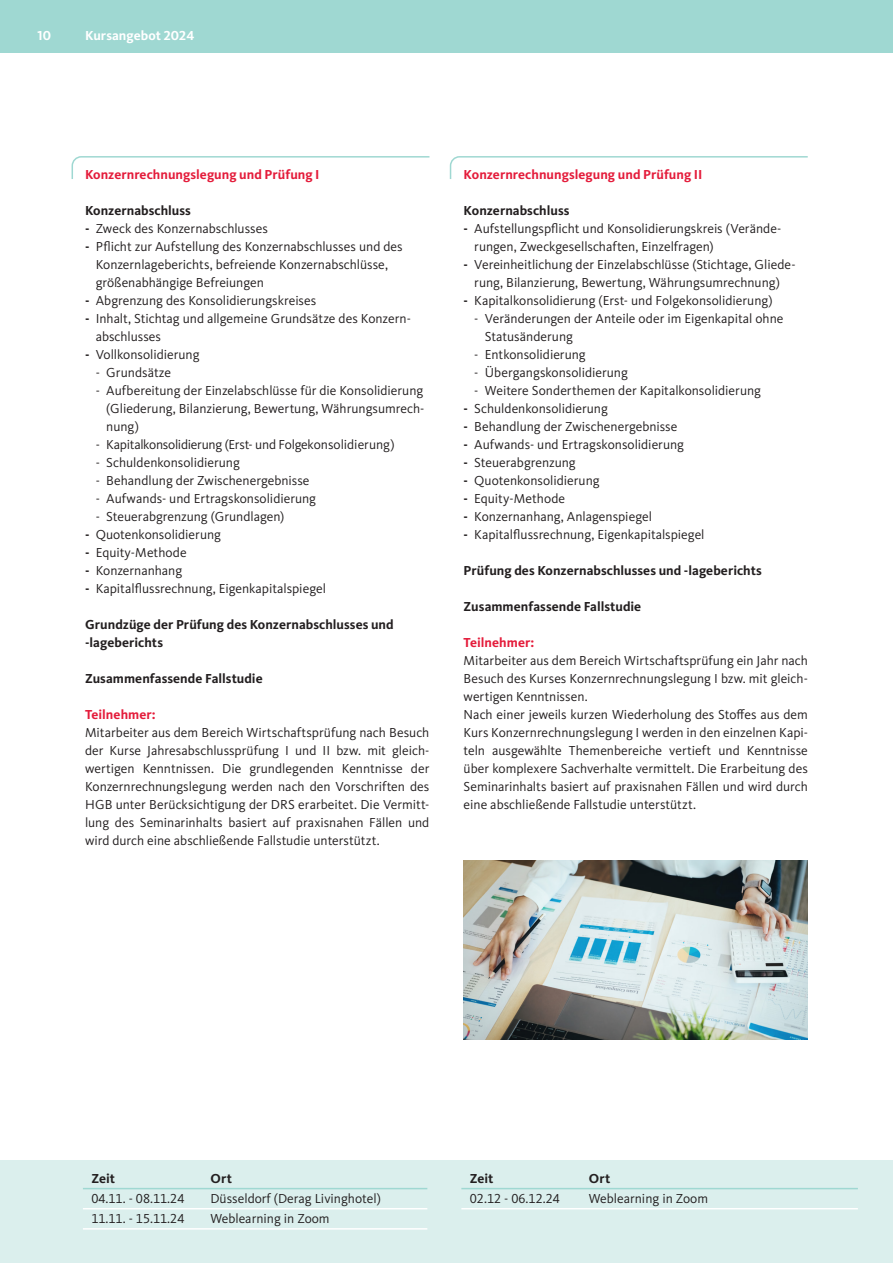
<style>
.page{position:relative;width:893px;height:1263px;background:#fff}
.page>*{position:absolute;margin:0;border:0;box-sizing:border-box;transform-origin:0 0}
.Copy_Kieviet_9_12_pt{font:13.5px/18px "Kievit IDW";color:#231f20}
.Copy_Kieviet_9_12_pt_Blocksatz{font:13.5px/18px "Kievit IDW";color:#231f20;text-align:justify}
.Subhead_Kieviet_9_12_bold{font:700 13.5px/18px "Kievit IDW";letter-spacing:.005em;color:#231f20}
.Copy_Kieviet_9_12_pt_Tabelle{font:13.5px "Kievit IDW Tab";color:#231f20}
.Subhead_Kieviet_9_12_bold-2{font:700 13.5px "Kievit IDW";color:#e41c3b}
.t1{font:700 13.5px "Kievit IDW";color:#fff}
.Copy_Kieviet_9_12_pt_Tabelle-2{font:700 13.5px "Kievit IDW Tab";letter-spacing:.005em;color:#231f20}
.s1{font-weight:700}
</style>
<div class="page">
<div style="left:0;top:0;width:893px;height:53px;background:#9fd8d2"></div>
<svg style="left:71px;top:156px;width:359px;height:23px"></svg>
<svg style="left:449px;top:156px;width:359px;height:23px"></svg>
<div style="left:0;top:1160px;width:893px;height:103px;background:#dbefed"></div>
<hr style="left:461px;top:1188px;width:397px;height:1px;background:#9fd8d2">
<hr style="left:461px;top:1208px;width:397px;height:1px;background:#fff">
<hr style="left:83px;top:1188px;width:344px;height:1px;background:#9fd8d2">
<hr style="left:83px;top:1208px;width:344px;height:1px;background:#fff">
<hr style="left:83px;top:1228px;width:344px;height:1px;background:#fff">
<img style="left:463px;top:860px;width:345px;height:179px">
<p class="t1" style="left:38px;top:27px;width:15px">10</p>
<p class="t1" style="left:85px;top:27px;width:111px">Kursangebot 2024</p>
<p class="Subhead_Kieviet_9_12_bold-2" style="left:85px;top:167px;width:236px">Konzernrechnungslegung und Prüfung I</p>
<p class="Subhead_Kieviet_9_12_bold" style="left:85px;top:202px;width:107px">Konzernabschluss</p>
<p class="Copy_Kieviet_9_12_pt" style="left:85px;top:220px;width:184px"><span class="s1">-</span> Zweck des Konzernabschlusses</p>
<p class="Copy_Kieviet_9_12_pt" style="left:96px;top:238px;width:309px;text-indent:-11px"><span class="s1">-</span> Pflicht zur Aufstellung des Konzernabschlusses und des<br>Konzernlageberichts, befreiende Konzernabschlüsse, größenabhängige Befreiungen</p>
<p class="Copy_Kieviet_9_12_pt" style="left:85px;top:292px;width:233px"><span class="s1">-</span> Abgrenzung des Konsolidierungskreises</p>
<p class="Copy_Kieviet_9_12_pt" style="left:96px;top:310px;width:315px;text-indent:-11px"><span class="s1">-</span> Inhalt, Stichtag und allgemeine Grundsätze des Konzern&shy;abschlusses</p>
<p class="Copy_Kieviet_9_12_pt" style="left:85px;top:346px;width:116px"><span class="s1">-</span> Vollkonsolidierung</p>
<p class="Copy_Kieviet_9_12_pt" style="left:96px;top:364px;width:77px">- Grundsätze</p>
<p class="Copy_Kieviet_9_12_pt" style="left:106px;top:382px;width:320px;text-align:justify;text-indent:-11px">- Aufbereitung der Einzelabschlüsse für die Konsolidierung (Gliederung, Bilanzierung, Bewertung, Währungsumrech&shy;nung)</p>
<p class="Copy_Kieviet_9_12_pt" style="left:96px;top:436px;width:300px">- Kapitalkonsolidierung (Erst- und Folgekonsolidierung)</p>
<p class="Copy_Kieviet_9_12_pt" style="left:96px;top:454px;width:146px">- Schuldenkonsolidierung</p>
<p class="Copy_Kieviet_9_12_pt" style="left:96px;top:472px;width:215px">- Behandlung der Zwischenergebnisse</p>
<p class="Copy_Kieviet_9_12_pt" style="left:96px;top:490px;width:222px">- Aufwands- und Ertragskonsolidierung</p>
<p class="Copy_Kieviet_9_12_pt" style="left:96px;top:508px;width:190px">- Steuerabgrenzung (Grundlagen)</p>
<p class="Copy_Kieviet_9_12_pt" style="left:85px;top:526px;width:137px"><span class="s1">-</span> Quotenkonsolidierung</p>
<p class="Copy_Kieviet_9_12_pt" style="left:85px;top:544px;width:103px"><span class="s1">-</span> Equity-Methode</p>
<p class="Copy_Kieviet_9_12_pt" style="left:85px;top:562px;width:99px"><span class="s1">-</span> Konzernanhang</p>
<p class="Copy_Kieviet_9_12_pt" style="left:85px;top:580px;width:242px"><span class="s1">-</span> Kapitalflussrechnung, Eigenkapitalspiegel</p>
<p class="Subhead_Kieviet_9_12_bold" style="left:85px;top:616px;width:310px">Grundzüge der Prüfung des Konzernabschlusses und -lageberichts</p>
<p class="Subhead_Kieviet_9_12_bold" style="left:85px;top:670px;width:179px">Zusammenfassende Fallstudie</p>
<p class="Subhead_Kieviet_9_12_bold-2" style="left:85px;top:707px;width:72px">Teilnehmer:</p>
<p class="Copy_Kieviet_9_12_pt_Blocksatz" style="left:85px;top:724px;width:346px">Mitarbeiter aus dem Bereich Wirtschaftsprüfung nach Besuch der Kurse Jahresabschlussprüfung I und II bzw. mit gleich&shy;wertigen Kenntnissen. Die grundlegenden Kenntnisse der Konzernrechnungslegung werden nach den Vorschriften des HGB unter Berücksichtigung der DRS erarbeitet. Die Vermitt&shy;lung des Seminarinhalts basiert auf praxisnahen Fällen und wird durch eine abschließende Fallstudie unterstützt.</p>
<p class="Subhead_Kieviet_9_12_bold-2" style="left:464px;top:167px;width:241px">Konzernrechnungslegung und Prüfung II</p>
<p class="Subhead_Kieviet_9_12_bold" style="left:464px;top:202px;width:107px">Konzernabschluss</p>
<p class="Copy_Kieviet_9_12_pt" style="left:474px;top:220px;width:309px;text-indent:-11px"><span class="s1">-</span> Aufstellungspflicht und Konsolidierungskreis (Verände&shy;rungen, Zweckgesellschaften, Einzelfragen)</p>
<p class="Copy_Kieviet_9_12_pt" style="left:464px;top:256px;width:333px;text-align:center"><span class="s1">-</span> Vereinheitlichung der Einzelabschlüsse (Stichtage, Gliede&shy;rung, Bilanzierung, Bewertung, Währungsumrechnung)</p>
<p class="Copy_Kieviet_9_12_pt" style="left:464px;top:292px;width:311px"><span class="s1">-</span> Kapitalkonsolidierung (Erst- und Folgekonsolidierung)</p>
<p class="Copy_Kieviet_9_12_pt" style="left:485px;top:310px;width:300px;text-indent:-11px">- Veränderungen der Anteile oder im Eigenkapital ohne<br>Statusänderung</p>
<p class="Copy_Kieviet_9_12_pt" style="left:474px;top:346px;width:113px">- Entkonsolidierung</p>
<p class="Copy_Kieviet_9_12_pt" style="left:474px;top:364px;width:155px">- Übergangskonsolidierung</p>
<p class="Copy_Kieviet_9_12_pt" style="left:474px;top:382px;width:288px">- Weitere Sonderthemen der Kapitalkonsolidierung</p>
<p class="Copy_Kieviet_9_12_pt" style="left:464px;top:400px;width:146px"><span class="s1">-</span> Schuldenkonsolidierung</p>
<p class="Copy_Kieviet_9_12_pt" style="left:464px;top:418px;width:215px"><span class="s1">-</span> Behandlung der Zwischenergebnisse</p>
<p class="Copy_Kieviet_9_12_pt" style="left:464px;top:436px;width:222px"><span class="s1">-</span> Aufwands- und Ertragskonsolidierung</p>
<p class="Copy_Kieviet_9_12_pt" style="left:464px;top:454px;width:114px"><span class="s1">-</span> Steuerabgrenzung</p>
<p class="Copy_Kieviet_9_12_pt" style="left:464px;top:472px;width:138px"><span class="s1">-</span> Quotenkonsolidierung</p>
<p class="Copy_Kieviet_9_12_pt" style="left:464px;top:490px;width:103px"><span class="s1">-</span> Equity-Methode</p>
<p class="Copy_Kieviet_9_12_pt" style="left:464px;top:508px;width:190px"><span class="s1">-</span> Konzernanhang, Anlagenspiegel</p>
<p class="Copy_Kieviet_9_12_pt" style="left:464px;top:526px;width:242px"><span class="s1">-</span> Kapitalflussrechnung, Eigenkapitalspiegel</p>
<p class="Subhead_Kieviet_9_12_bold" style="left:464px;top:562px;width:300px">Prüfung des Konzernabschlusses und -lageberichts</p>
<p class="Subhead_Kieviet_9_12_bold" style="left:464px;top:598px;width:179px">Zusammenfassende Fallstudie</p>
<p class="Subhead_Kieviet_9_12_bold-2" style="left:464px;top:635px;width:72px">Teilnehmer:</p>
<p class="Copy_Kieviet_9_12_pt_Blocksatz" style="left:464px;top:652px;width:346px">Mitarbeiter aus dem Bereich Wirtschaftsprüfung ein Jahr nach Besuch des Kurses Konzernrechnungslegung I bzw. mit gleich&shy;wertigen Kenntnissen.</p>
<p class="Copy_Kieviet_9_12_pt_Blocksatz" style="left:464px;top:706px;width:346px">Nach einer jeweils kurzen Wiederholung des Stoffes aus dem Kurs Konzernrechnungslegung I werden in den einzelnen Kapi&shy;teln ausgewählte Themenbereiche vertieft und Kenntnisse über komplexere Sachverhalte vermittelt. Die Erarbeitung des Seminarinhalts basiert auf praxisnahen Fällen und wird durch eine abschließende Fallstudie unterstützt.</p>
<p class="Copy_Kieviet_9_12_pt_Tabelle-2" style="left:91px;top:1170px;width:25px">Zeit</p>
<p class="Copy_Kieviet_9_12_pt_Tabelle-2" style="left:210px;top:1170px;width:23px">Ort</p>
<p class="Copy_Kieviet_9_12_pt_Tabelle" style="left:91px;top:1191px;width:95px">04.11. - 08.11.24</p>
<p class="Copy_Kieviet_9_12_pt_Tabelle" style="left:210px;top:1191px;width:172px">Düsseldorf (Derag Livinghotel)</p>
<p class="Copy_Kieviet_9_12_pt_Tabelle" style="left:91px;top:1211px;width:95px">11.11. - 15.11.24</p>
<p class="Copy_Kieviet_9_12_pt_Tabelle" style="left:210px;top:1211px;width:121px">Weblearning in Zoom</p>
<p class="Copy_Kieviet_9_12_pt_Tabelle-2" style="left:470px;top:1170px;width:25px">Zeit</p>
<p class="Copy_Kieviet_9_12_pt_Tabelle-2" style="left:589px;top:1170px;width:23px">Ort</p>
<p class="Copy_Kieviet_9_12_pt_Tabelle" style="left:470px;top:1191px;width:92px">02.12 - 06.12.24</p>
<p class="Copy_Kieviet_9_12_pt_Tabelle" style="left:589px;top:1191px;width:121px">Weblearning in Zoom</p>
</div>
